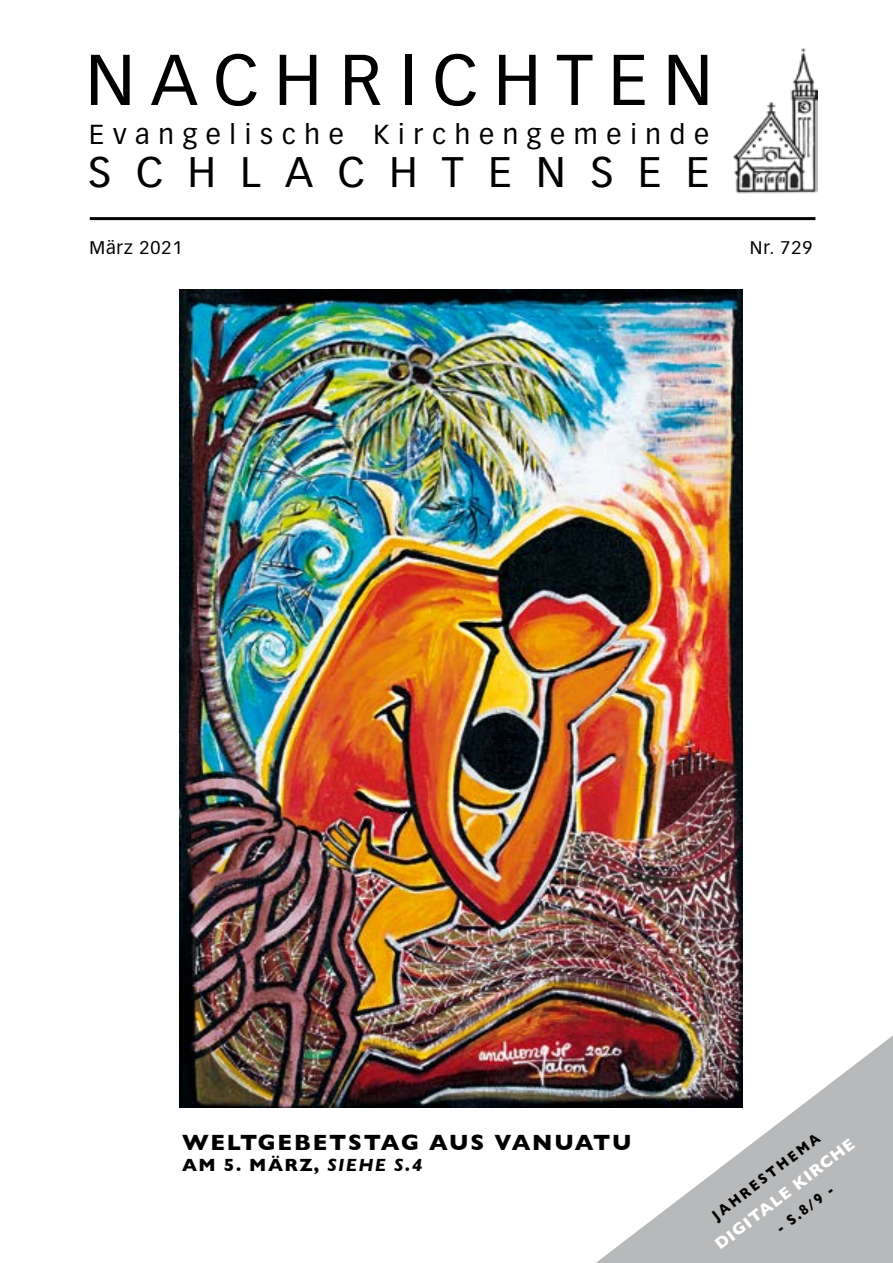
<style>
.page{position:relative;width:893px;height:1263px;background:#fff}
.page>*{position:absolute;margin:0;border:0;box-sizing:border-box;transform-origin:0 0}
.t1{font:70.5px "Vectora LT Pro";letter-spacing:.22em;color:#000}
.t2{font:42px "Vectora LT Pro";letter-spacing:.585em;color:#000}
.t3{font:27px "Vectora LT Pro";letter-spacing:.325em;color:#000}
.t4{font:700 22.5px "Gill Sans";letter-spacing:.08em;color:#000}
.t5{font:700 18px "Gill Sans";letter-spacing:.08em;color:#000}
.t6{font:18px "Vectora LT Pro";letter-spacing:.05em;color:#000}
.t7{font:700 16.5px "Gill Sans";color:#fff}
.t8{font:700 15px "Gill Sans";color:#000;scale:.86 1}
.s1{font-style:italic}
</style>
<div class="page">
<hr style="left:90px;top:217px;width:725px;height:3px;background:#000">
<img style="left:734px;top:48px;width:84px;height:146px">
<svg style="left:596px;top:1035px;width:297px;height:228px;fill:#b7b9ba"></svg>
<img style="left:180px;top:290px;width:562px;height:817px">
<h1 class="t1" style="left:85px;top:38px;width:629px">NACHRICHTEN</h1>
<p class="t3" style="left:89px;top:118px;width:621px">Evangelische Kirchengemeinde</p>
<h2 class="t2" style="left:88px;top:147px;width:623px">SCHLACHTENSEE</h2>
<p class="t6" style="left:90px;top:236px;width:94px">März 2021</p>
<p class="t6" style="left:750px;top:236px;width:64px">Nr. 729</p>
<p class="t4" style="left:182px;top:1124px;width:451px">WELTGEBETSTAG AUS VANUATU</p>
<p class="t5" style="left:182px;top:1150px;width:242px">AM 5. MÄRZ, <span class="s1">SIEHE S.4</span></p>
<p class="t8" style="left:706px;top:1207px;width:155px;rotate:-37deg">JAHRESTHEMA</p>
<p class="t7" style="left:709px;top:1236px;width:173px;rotate:-38deg">DIGITALE KIRCHE</p>
<p class="t8" style="left:770px;top:1220px;width:82px;rotate:-37deg">- S.8/9 -</p>
</div>
